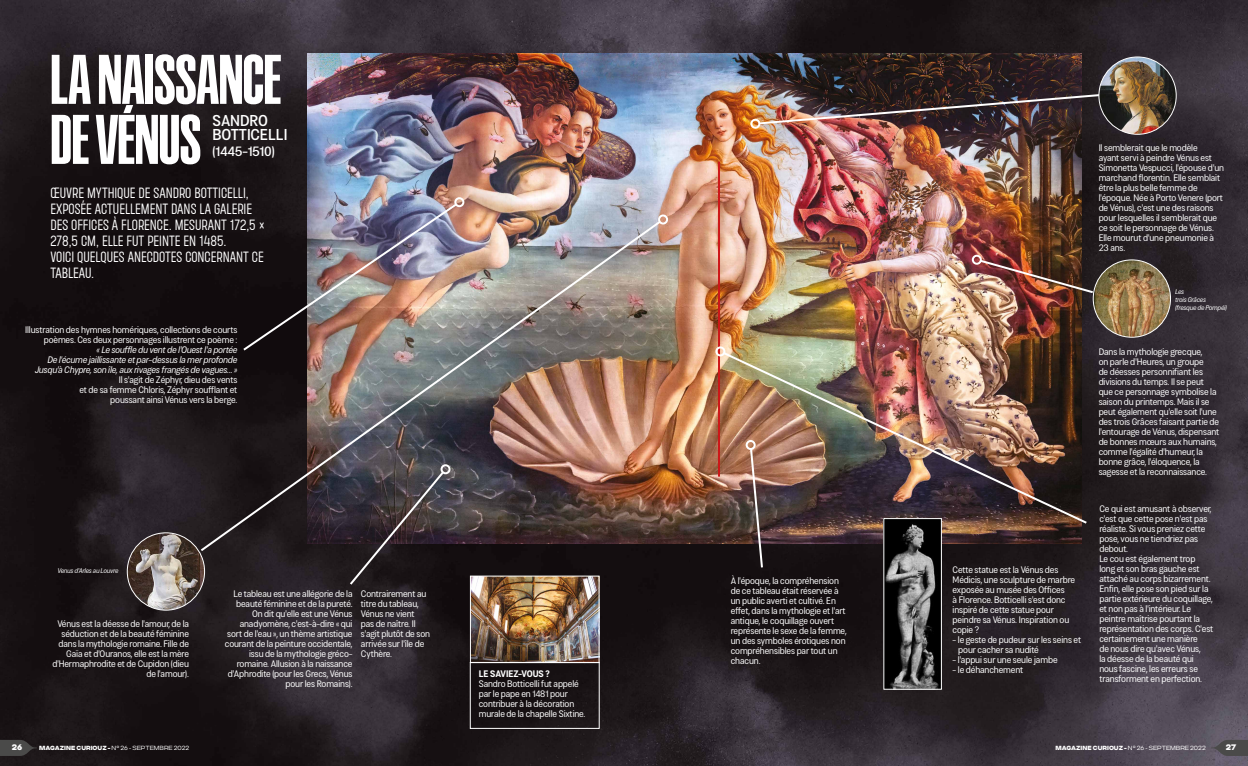
<style>
.page{position:relative;width:1248px;height:766px;background:#fff}
.page>*{position:absolute;margin:0;border:0;box-sizing:border-box;transform-origin:0 0}
.t1{font:70px/60px "Compilation Grotesk";letter-spacing:-.01em;color:#fff}
.t2{font:300 16px/16px "Roundkey";color:#fff}
.t3{font:15px/14px "Cosima Core";letter-spacing:-.01em;color:#fff}
.t4{font:13px "Cosima Core";letter-spacing:-.01em;color:#fff}
.t5{font:300 9px/10px "Cosima Core";letter-spacing:-.01em;color:#fff}
.t6{font:italic 300 9px/10px "Cosima Core";letter-spacing:-.01em;color:#fff;text-align:right}
.t7{font:700 9px "Cosima Core";letter-spacing:-.01em;color:#fff}
.t8{font:8px "Criteria CF Super";color:#fff}
.t9{font:italic 300 6.5px/8px "Cosima Core";letter-spacing:-.015em;color:#fff}
.t10{font:300 6px "Criteria CF";color:#fff}
.s1{font-family:"Criteria CF Super";font-weight:400}
</style>
<div class="page">
<img style="left:0;top:0;width:1247px;height:765px">
<svg style="left:0;top:739px;width:37px;height:16px"></svg>
<svg style="left:1210px;top:739px;width:37px;height:16px"></svg>
<img style="left:307px;top:54px;width:774px;height:489px">
<svg style="left:748px;top:525px;width:16px;height:44px"></svg>
<svg style="left:348px;top:553px;width:98px;height:33px;background:#201a1c"></svg>
<img style="left:198px;top:219px;width:464px;height:334px">
<div style="left:658px;top:214px;width:10px;height:10px;border:2px solid #fff;border-radius:50%"></div>
<img style="left:978px;top:258px;width:117px;height:36px">
<div style="left:971px;top:255px;width:10px;height:10px;border:2px solid #fff;border-radius:50%"></div>
<img style="left:241px;top:202px;width:218px;height:150px">
<div style="left:454px;top:197px;width:10px;height:10px;border:2px solid #fff;border-radius:50%"></div>
<img style="left:748px;top:93px;width:353px;height:36px">
<img style="left:1098px;top:57px;width:77px;height:77px;border-radius:39px">
<div style="left:1098px;top:57px;width:78px;height:77px;border:1px solid #fff;border-radius:50%"></div>
<img style="left:127px;top:532px;width:77px;height:78px;border-radius:39px">
<div style="left:127px;top:532px;width:78px;height:78px;border:1px solid #fff;border-radius:50%"></div>
<img style="left:1093px;top:260px;width:77px;height:77px;border-radius:39px">
<div style="left:1092px;top:259px;width:78px;height:78px;border:1px solid #fff;border-radius:50%"></div>
<img style="left:885px;top:525px;width:54px;height:162px">
<hr style="left:718px;top:162px;width:2px;height:314px;background:#cd1719">
<img style="left:721px;top:350px;width:367px;height:175px">
<div style="left:715px;top:346px;width:10px;height:10px;border:2px solid #fff;border-radius:50%"></div>
<img style="left:472px;top:577px;width:125px;height:83px">
<div style="left:470px;top:575px;width:129px;height:87px;border:1px solid #fff"></div>
<div style="left:470px;top:662px;width:129px;height:66px;border:1px solid #fff"></div>
<h1 class="t1" style="left:50px;top:54px;width:233px">LA NAISSANCE<br>DE VÉNUS</h1>
<h2 class="t2" style="left:50px;top:184px;width:216px">ŒUVRE MYTHIQUE DE SANDRO BOTTICELLI, EXPOSÉE ACTUELLEMENT DANS LA GALERIE DES OFFICES À FLORENCE. MESURANT 172,5 × 278,5 CM, ELLE FUT PEINTE EN 1485.<br>VOICI QUELQUES ANECDOTES CONCERNANT CE TABLEAU.</h2>
<h3 class="t3" style="left:212px;top:113px;width:76px">SANDRO<br>BOTTICELLI</h3>
<h3 class="t4" style="left:212px;top:143px;width:64px">(1445-1510)</h3>
<p class="t5" style="left:25px;top:325px;width:214px;text-align:right">Illustration des hymnes homériques, collections de courts poèmes. Ces deux personnages illustrent ce poème :</p>
<p class="t6" style="left:35px;top:345px;width:204px">« Le souffle du vent de l'Ouest l'a portée<br>De l'écume jaillissante et par-dessus la mer profonde<br>Jusqu'à Chypre, son île, aux rivages frangés de vagues... »</p>
<p class="t5" style="left:79px;top:375px;width:159px;text-align:right">Il s'agit de Zéphyr, dieu des vents<br>et de sa femme Chloris, Zéphyr soufflant et poussant ainsi Vénus vers la berge.</p>
<p class="t9" style="left:57px;top:566px;width:62px">Venus d'Arles au Louvre</p>
<p class="t5" style="left:52px;top:618px;width:138px;text-align:right">Vénus est la déesse de l'amour, de la séduction et de la beauté féminine dans la mythologie romaine. Fille de<br>Gaïa et d'Ouranos, elle est la mère d'Hermaphrodite et de Cupidon (dieu de l'amour).</p>
<p class="t5" style="left:225px;top:588px;width:129px;text-align:right">Le tableau est une allégorie de la beauté féminine et de la pureté.<br>On dit qu'elle est une Vénus anadyomène, c'est-à-dire « qui sort de l'eau », un thème artistique courant de la peinture occidentale, issu de la mythologie gréco&shy;romaine. Allusion à la naissance d'Aphrodite (pour les Grecs, Vénus pour les Romains).</p>
<p class="t5" style="left:361px;top:588px;width:71px">Contrairement au titre du tableau,<br>Vénus ne vient pas de naître. Il s'agit plutôt de son arrivée sur l'île de<br>Cythère.</p>
<p class="t7" style="left:478px;top:667px;width:73px">LE SAVIEZ-VOUS ?</p>
<p class="t5" style="left:478px;top:678px;width:108px">Sandro Botticelli fut appelé par le pape en 1481 pour contribuer à la décoration murale de la chapelle Sixtine.</p>
<p class="t5" style="left:730px;top:575px;width:117px">À l'époque, la compréhension de ce tableau était réservée à un public averti et cultivé. En effet, dans la mythologie et l'art antique, le coquillage ouvert représente le sexe de la femme, un des symboles érotiques non compréhensibles par tout un chacun.</p>
<p class="t5" style="left:952px;top:564px;width:124px">Cette statue est la Vénus des<br>Médicis, une sculpture de marbre exposée au musée des Offices<br>à Florence. Botticelli s'est donc inspiré de cette statue pour peindre sa Vénus. Inspiration ou copie ?</p>
<p class="t5" style="left:958px;top:634px;width:124px;text-indent:-6px">- le geste de pudeur sur les seins et pour cacher sa nudité</p>
<p class="t5" style="left:952px;top:654px;width:106px">- l'appui sur une seule jambe</p>
<p class="t5" style="left:952px;top:664px;width:72px">- le déhanchement</p>
<p class="t5" style="left:1098px;top:143px;width:127px">Il semblerait que le modèle<br>ayant servi à peindre Vénus est<br>Simonetta Vespucci, l'épouse d'un marchand florentin. Elle semblait être la plus belle femme de l'époque. Née à Porto Venere (port de Vénus), c'est une des raisons pour lesquelles il semblerait que ce soit le personnage de Vénus.<br>Elle mourut d'une pneumonie à<br>23 ans.</p>
<p class="t9" style="left:1174px;top:287px;width:53px">Les<br>trois Grâces (fresque de Pompéi)</p>
<p class="t5" style="left:1098px;top:346px;width:122px">Dans la mythologie grecque,<br>on parle d'Heures, un groupe<br>de déesses personnifiant les divisions du temps. Il se peut que ce personnage symbolise la saison du printemps. Mais il se peut également qu'elle soit l'une des trois Grâces faisant partie de l'entourage de Vénus, dispensant de bonnes mœurs aux humains, comme l'égalité d'humeur, la bonne grâce, l'éloquence, la sagesse et la reconnaissance.</p>
<p class="t5" style="left:1099px;top:503px;width:115px">Ce qui est amusant à observer, c'est que cette pose n'est pas réaliste. Si vous preniez cette pose, vous ne tiendriez pas debout.<br>Le cou est également trop long et son bras gauche est attaché au corps bizarrement.<br>Enfin, elle pose son pied sur la partie extérieure du coquillage, et non pas à l'intérieur. Le peintre maîtrise pourtant la représentation des corps. C'est certainement une manière<br>de nous dire qu'avec Vénus,<br>la déesse de la beauté qui nous fascine, les erreurs se transforment en perfection.</p>
<p class="t8" style="left:12px;top:740px;width:12px">26</p>
<p class="t10" style="left:39px;top:743px;width:152px"><span class="s1">MAGAZINE CURIOUZ -</span> N° 26 - SEPTEMBRE 2022</p>
<p class="t10" style="left:1055px;top:743px;width:152px"><span class="s1">MAGAZINE CURIOUZ -</span> N° 26 - SEPTEMBRE 2022</p>
<p class="t8" style="left:1225px;top:740px;width:12px">27</p>
</div>
